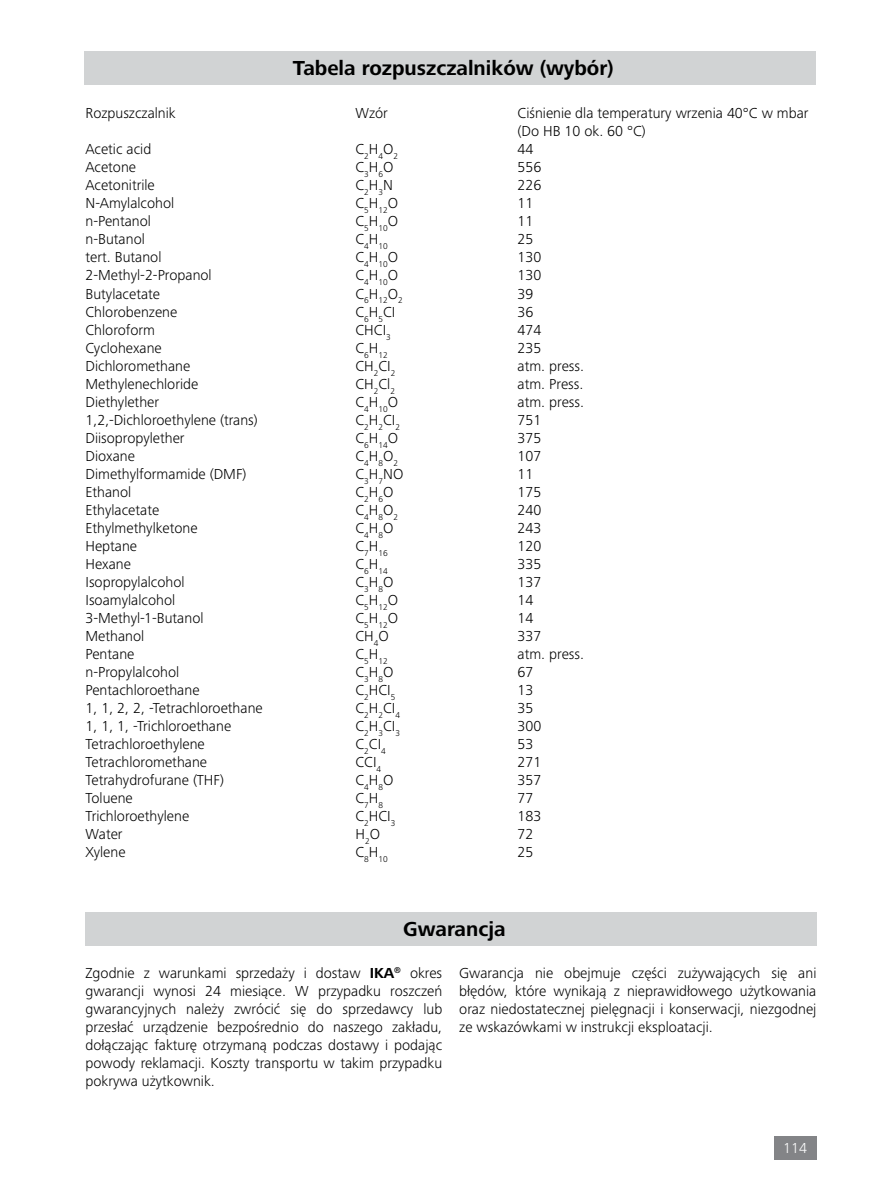
<style>
.page{position:relative;width:893px;height:1187px;background:#fff}
.page>*{position:absolute;margin:0;border:0;box-sizing:border-box;transform-origin:0 0}
.t1{font:700 21px "Frutiger Next IKA";color:#000}
.t2{font:300 15px/18px "Frutiger Next IKA";color:#000;text-align:justify}
.t3{font:300 15px "Frutiger Next IKA";color:#fff}
.t4{font:300 8.7px "Frutiger Next IKA";color:#000}
.s1{font-weight:700}
</style>
<div class="page">
<div style="left:774px;top:1135px;width:42px;height:24px;background:#838487"></div>
<div style="left:84px;top:51px;width:732px;height:33px;background:#d1d3d4"></div>
<div style="left:86px;top:911px;width:731px;height:34px;background:#d1d3d4"></div>
<h1 class="t1" style="left:293px;top:56px;width:322px">Tabela rozpuszczalników (wybór)</h1>
<p class="t2" style="left:86px;top:104px;width:92px">Rozpuszczalnik</p>
<p class="t2" style="left:356px;top:104px;width:34px">Wzór</p>
<p class="t2" style="left:518px;top:104px;width:292px">Ciśnienie dla temperatury wrzenia 40°C w mbar (Do HB 10 ok. 60 °C)</p>
<p class="t2" style="left:86px;top:140px;width:67px">Acetic acid</p>
<p class="t2" style="left:356px;top:140px;width:44px">C<sub>2</sub>H<sub>4</sub>O<sub>2</sub></p>
<p class="t2" style="left:518px;top:140px;width:17px">44</p>
<p class="t2" style="left:86px;top:158px;width:52px">Acetone</p>
<p class="t2" style="left:356px;top:158px;width:39px">C<sub>3</sub>H<sub>6</sub>O</p>
<p class="t2" style="left:518px;top:158px;width:25px">556</p>
<p class="t2" style="left:86px;top:176px;width:71px">Acetonitrile</p>
<p class="t2" style="left:356px;top:176px;width:39px">C<sub>2</sub>H<sub>3</sub>N</p>
<p class="t2" style="left:518px;top:176px;width:25px">226</p>
<p class="t2" style="left:86px;top:194px;width:90px">N-Amylalcohol</p>
<p class="t2" style="left:356px;top:194px;width:44px">C<sub>5</sub>H<sub>12</sub>O</p>
<p class="t2" style="left:518px;top:194px;width:17px">11</p>
<p class="t2" style="left:86px;top:212px;width:67px">n-Pentanol</p>
<p class="t2" style="left:356px;top:212px;width:44px">C<sub>5</sub>H<sub>10</sub>O</p>
<p class="t2" style="left:518px;top:212px;width:17px">11</p>
<p class="t2" style="left:86px;top:230px;width:61px">n-Butanol</p>
<p class="t4" style="left:356px;top:241px;width:34px"><sup>C</sup>4<sup>H</sup>10</p>
<p class="t2" style="left:518px;top:230px;width:17px">25</p>
<p class="t2" style="left:86px;top:248px;width:77px">tert. Butanol</p>
<p class="t2" style="left:356px;top:248px;width:44px">C<sub>4</sub>H<sub>10</sub>O</p>
<p class="t2" style="left:518px;top:248px;width:25px">130</p>
<p class="t2" style="left:86px;top:266px;width:128px">2-Methyl-2-Propanol</p>
<p class="t2" style="left:356px;top:266px;width:44px">C<sub>4</sub>H<sub>10</sub>O</p>
<p class="t2" style="left:518px;top:266px;width:25px">130</p>
<p class="t2" style="left:86px;top:284px;width:76px">Butylacetate</p>
<p class="t4" style="left:356px;top:295px;width:49px"><sup>C</sup>6<sup>H</sup>12<sup>O</sup>2</p>
<p class="t2" style="left:518px;top:284px;width:17px">39</p>
<p class="t2" style="left:86px;top:302px;width:93px">Chlorobenzene</p>
<p class="t2" style="left:356px;top:302px;width:41px">C<sub>6</sub>H<sub>5</sub>CI</p>
<p class="t2" style="left:518px;top:302px;width:17px">36</p>
<p class="t2" style="left:86px;top:320px;width:71px">Chloroform</p>
<p class="t2" style="left:356px;top:320px;width:37px">CHCI<sub>3</sub></p>
<p class="t2" style="left:518px;top:320px;width:25px">474</p>
<p class="t2" style="left:86px;top:338px;width:78px">Cyclohexane</p>
<p class="t4" style="left:356px;top:349px;width:34px"><sup>C</sup>6<sup>H</sup>12</p>
<p class="t2" style="left:518px;top:338px;width:25px">235</p>
<p class="t2" style="left:86px;top:356px;width:106px">Dichloromethane</p>
<p class="t2" style="left:356px;top:356px;width:41px">CH<sub>2</sub>CI<sub>2</sub></p>
<p class="t2" style="left:518px;top:356px;width:68px">atm. press.</p>
<p class="t2" style="left:86px;top:374px;width:114px">Methylenechloride</p>
<p class="t2" style="left:356px;top:374px;width:41px">CH<sub>2</sub>Cl<sub>2</sub></p>
<p class="t2" style="left:518px;top:374px;width:67px">atm. Press.</p>
<p class="t2" style="left:86px;top:392px;width:75px">Diethylether</p>
<p class="t2" style="left:356px;top:392px;width:44px">C<sub>4</sub>H<sub>10</sub>O</p>
<p class="t2" style="left:518px;top:392px;width:68px">atm. press.</p>
<p class="t2" style="left:86px;top:410px;width:174px">1,2,-Dichloroethylene (trans)</p>
<p class="t2" style="left:356px;top:410px;width:46px">C<sub>2</sub>H<sub>2</sub>CI<sub>2</sub></p>
<p class="t2" style="left:518px;top:410px;width:25px">751</p>
<p class="t2" style="left:86px;top:428px;width:101px">Diisopropylether</p>
<p class="t2" style="left:356px;top:428px;width:44px">C<sub>6</sub>H<sub>14</sub>O</p>
<p class="t2" style="left:518px;top:428px;width:25px">375</p>
<p class="t2" style="left:86px;top:446px;width:51px">Dioxane</p>
<p class="t2" style="left:356px;top:446px;width:44px">C<sub>4</sub>H<sub>8</sub>O<sub>2</sub></p>
<p class="t2" style="left:518px;top:446px;width:25px">107</p>
<p class="t2" style="left:86px;top:464px;width:162px">Dimethylformamide (DMF)</p>
<p class="t2" style="left:356px;top:464px;width:49px">C<sub>3</sub>H<sub>7</sub>NO</p>
<p class="t2" style="left:518px;top:464px;width:17px">11</p>
<p class="t2" style="left:86px;top:482px;width:47px">Ethanol</p>
<p class="t2" style="left:356px;top:482px;width:39px">C<sub>2</sub>H<sub>6</sub>O</p>
<p class="t2" style="left:518px;top:482px;width:25px">175</p>
<p class="t2" style="left:86px;top:500px;width:75px">Ethylacetate</p>
<p class="t2" style="left:356px;top:500px;width:44px">C<sub>4</sub>H<sub>8</sub>O<sub>2</sub></p>
<p class="t2" style="left:518px;top:500px;width:25px">240</p>
<p class="t2" style="left:86px;top:518px;width:114px">Ethylmethylketone</p>
<p class="t2" style="left:356px;top:518px;width:39px">C<sub>4</sub>H<sub>8</sub>O</p>
<p class="t2" style="left:518px;top:518px;width:25px">243</p>
<p class="t2" style="left:86px;top:536px;width:53px">Heptane</p>
<p class="t4" style="left:356px;top:547px;width:34px"><sup>C</sup>7<sup>H</sup>16</p>
<p class="t2" style="left:518px;top:536px;width:25px">120</p>
<p class="t2" style="left:86px;top:554px;width:47px">Hexane</p>
<p class="t4" style="left:356px;top:565px;width:34px"><sup>C</sup>6<sup>H</sup>14</p>
<p class="t2" style="left:518px;top:554px;width:25px">335</p>
<p class="t2" style="left:86px;top:572px;width:101px">Isopropylalcohol</p>
<p class="t2" style="left:356px;top:572px;width:39px">C<sub>3</sub>H<sub>8</sub>O</p>
<p class="t2" style="left:518px;top:572px;width:25px">137</p>
<p class="t2" style="left:86px;top:590px;width:91px">Isoamylalcohol</p>
<p class="t2" style="left:356px;top:590px;width:44px">C<sub>5</sub>H<sub>12</sub>O</p>
<p class="t2" style="left:518px;top:590px;width:17px">14</p>
<p class="t2" style="left:86px;top:608px;width:120px">3-Methyl-1-Butanol</p>
<p class="t2" style="left:356px;top:608px;width:44px">C<sub>5</sub>H<sub>12</sub>O</p>
<p class="t2" style="left:518px;top:608px;width:17px">14</p>
<p class="t2" style="left:86px;top:626px;width:60px">Methanol</p>
<p class="t2" style="left:356px;top:626px;width:35px">CH<sub>4</sub>O</p>
<p class="t2" style="left:518px;top:626px;width:25px">337</p>
<p class="t2" style="left:86px;top:644px;width:50px">Pentane</p>
<p class="t4" style="left:356px;top:655px;width:34px"><sup>C</sup>5<sup>H</sup>12</p>
<p class="t2" style="left:518px;top:644px;width:68px">atm. press.</p>
<p class="t2" style="left:86px;top:662px;width:95px">n-Propylalcohol</p>
<p class="t2" style="left:356px;top:662px;width:39px">C<sub>3</sub>H<sub>8</sub>O</p>
<p class="t2" style="left:518px;top:662px;width:17px">67</p>
<p class="t2" style="left:86px;top:680px;width:116px">Pentachloroethane</p>
<p class="t2" style="left:356px;top:680px;width:41px">C<sub>2</sub>HCI<sub>5</sub></p>
<p class="t2" style="left:518px;top:680px;width:17px">13</p>
<p class="t2" style="left:86px;top:698px;width:179px">1, 1, 2, 2, -Tetrachloroethane</p>
<p class="t2" style="left:356px;top:698px;width:46px">C<sub>2</sub>H<sub>2</sub>CI<sub>4</sub></p>
<p class="t2" style="left:518px;top:698px;width:17px">35</p>
<p class="t2" style="left:86px;top:716px;width:147px">1, 1, 1, -Trichloroethane</p>
<p class="t2" style="left:356px;top:716px;width:46px">C<sub>2</sub>H<sub>3</sub>CI<sub>3</sub></p>
<p class="t2" style="left:518px;top:716px;width:25px">300</p>
<p class="t2" style="left:86px;top:734px;width:121px">Tetrachloroethylene</p>
<p class="t2" style="left:356px;top:734px;width:32px">C<sub>2</sub>CI<sub>4</sub></p>
<p class="t2" style="left:518px;top:734px;width:17px">53</p>
<p class="t2" style="left:86px;top:752px;width:123px">Tetrachloromethane</p>
<p class="t2" style="left:356px;top:752px;width:27px">CCI<sub>4</sub></p>
<p class="t2" style="left:518px;top:752px;width:25px">271</p>
<p class="t2" style="left:86px;top:770px;width:140px">Tetrahydrofurane (THF)</p>
<p class="t2" style="left:356px;top:770px;width:39px">C<sub>4</sub>H<sub>8</sub>O</p>
<p class="t2" style="left:518px;top:770px;width:25px">357</p>
<p class="t2" style="left:86px;top:788px;width:49px">Toluene</p>
<p class="t2" style="left:356px;top:788px;width:29px">C<sub>7</sub>H<sub>8</sub></p>
<p class="t2" style="left:518px;top:788px;width:17px">77</p>
<p class="t2" style="left:86px;top:806px;width:105px">Trichloroethylene</p>
<p class="t2" style="left:356px;top:806px;width:41px">C<sub>2</sub>HCI<sub>3</sub></p>
<p class="t2" style="left:518px;top:806px;width:25px">183</p>
<p class="t2" style="left:86px;top:824px;width:39px">Water</p>
<p class="t2" style="left:356px;top:824px;width:26px">H<sub>2</sub>O</p>
<p class="t2" style="left:518px;top:824px;width:17px">72</p>
<p class="t2" style="left:86px;top:842px;width:42px">Xylene</p>
<p class="t4" style="left:356px;top:853px;width:34px"><sup>C</sup>8<sup>H</sup>10</p>
<p class="t2" style="left:518px;top:842px;width:17px">25</p>
<h1 class="t1" style="left:403px;top:917px;width:104px">Gwarancja</h1>
<p class="t2" style="left:86px;top:964px;width:358px">Zgodnie z warunkami sprzedaży i dostaw <span class="s1">IKA</span><sup>®</sup> okres gwarancji wynosi 24 miesiące. W przypadku roszczeń gwarancyjnych należy zwrócić się do sprzedawcy lub przesłać urządzenie bezpośrednio do naszego zakładu, dołączając fakturę otrzymaną podczas dostawy i podając powody reklamacji. Koszty transportu w takim przypadku pokrywa użytkownik.</p>
<p class="t2" style="left:459px;top:964px;width:359px">Gwarancja nie obejmuje części zużywających się ani błędów, które wynikają z nieprawidłowego użytkowania oraz niedostatecznej pielęgnacji i konserwacji, niezgodnej ze wskazówkami w instrukcji eksploatacji.</p>
<p class="t3" style="left:783px;top:1139px;width:25px">114</p>
</div>
